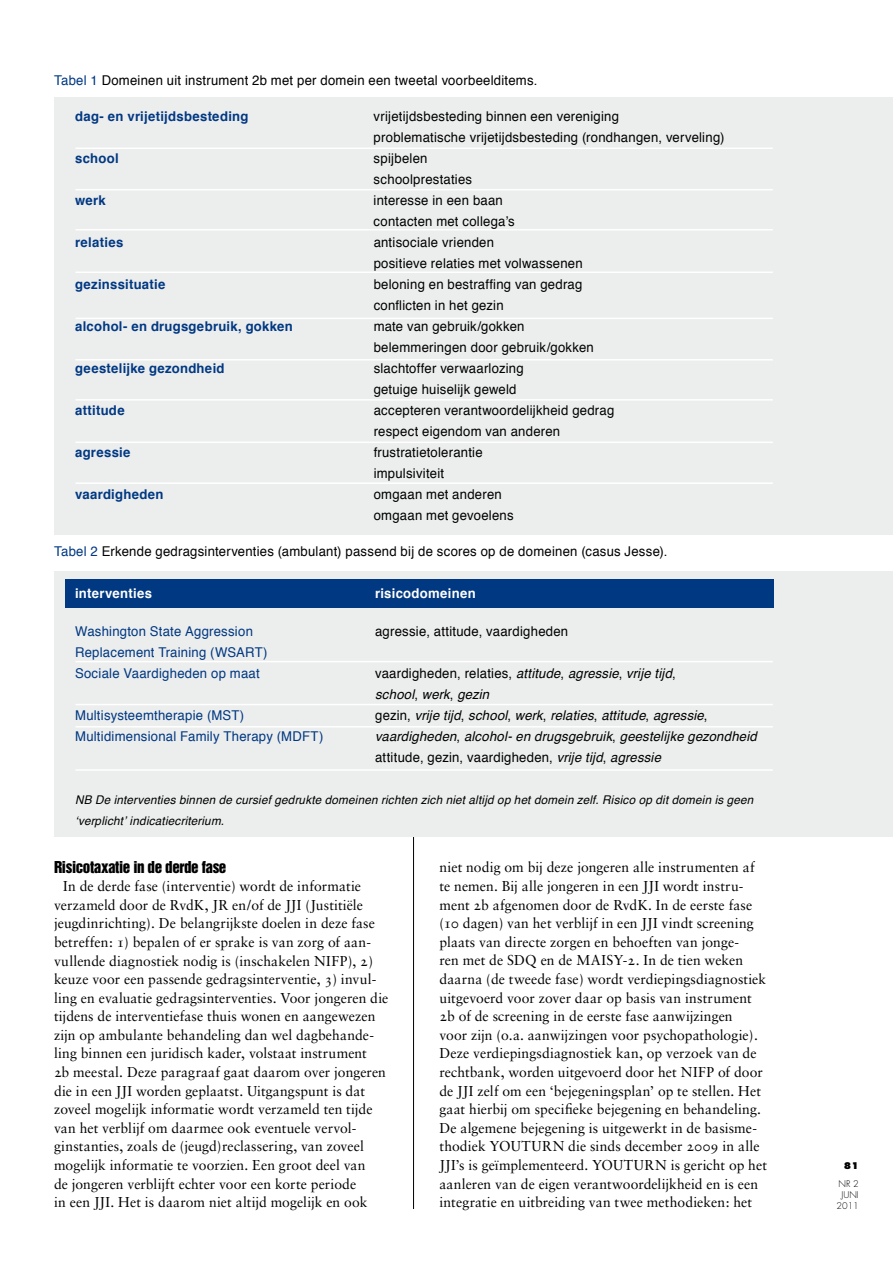
<style>
.page{position:relative;width:893px;height:1263px;background:#fff}
.page>*{position:absolute;margin:0;border:0;box-sizing:border-box;transform-origin:0 0}
.t1{font:15px "Helvetica Inserat LT";letter-spacing:-.025em;color:#000}
.t2{font:14.4px/18.6px "Sabon Roman Os F";letter-spacing:.005em;color:#000}
.t3{font:13.5px/21px "Helvetica";letter-spacing:.02em;color:#000}
.t4{font:italic 13.5px/21px "Helvetica";letter-spacing:.015em;color:#000}
.t5{font:13.5px/21px "Helvetica";letter-spacing:.02em;color:#003882}
.t6{font:700 13.5px "Helvetica";letter-spacing:.02em;color:#003882}
.t7{font:700 13.5px "Helvetica";letter-spacing:.02em;color:#fff}
.t8{font:italic 12px/21px "Helvetica";letter-spacing:.02em;color:#000}
.t9{font:300 9px/10.8px "Futura LT";color:#000;text-align:center}
.t10{font:800 9px "Futura LT";color:#000}
.s1{color:#003882}
.s2{font-style:normal}
</style>
<div class="page">
<hr style="left:413px;top:768px;width:1px;height:441px;background:#000">
<div style="left:54px;top:97px;width:839px;height:437px;background:#eceded"></div>
<div style="left:54px;top:571px;width:839px;height:266px;background:#eceded"></div>
<hr style="left:75px;top:661px;width:698px;height:1px;background:#fff">
<hr style="left:75px;top:704px;width:698px;height:1px;background:#fff">
<hr style="left:75px;top:726px;width:698px;height:1px;background:#fff">
<hr style="left:75px;top:769px;width:698px;height:2px;background:#fff">
<hr style="left:75px;top:148px;width:698px;height:1px;background:#fff">
<hr style="left:75px;top:189px;width:698px;height:1px;background:#fff">
<hr style="left:75px;top:229px;width:698px;height:1px;background:#fff">
<hr style="left:75px;top:271px;width:698px;height:2px;background:#fff">
<hr style="left:75px;top:318px;width:698px;height:1px;background:#fff">
<hr style="left:75px;top:359px;width:698px;height:1px;background:#fff">
<hr style="left:75px;top:399px;width:698px;height:2px;background:#fff">
<hr style="left:75px;top:442px;width:698px;height:1px;background:#fff">
<hr style="left:75px;top:482px;width:698px;height:2px;background:#fff">
<div style="left:66px;top:579px;width:708px;height:29px;background:#003882"></div>
<p class="t3" style="left:54px;top:70px;width:485px"><span class="s1">Tabel 1</span> Domeinen uit instrument 2b met per domein een tweetal voorbeelditems.</p>
<p class="t6" style="left:75px;top:105px;width:175px">dag- en vrijetijdsbesteding</p>
<p class="t3" style="left:374px;top:106px;width:352px">vrijetijdsbesteding binnen een vereniging<br>problematische vrijetijdsbesteding (rondhangen, verveling)</p>
<p class="t6" style="left:75px;top:147px;width:45px">school</p>
<p class="t3" style="left:374px;top:148px;width:100px">spijbelen schoolprestaties</p>
<p class="t6" style="left:75px;top:189px;width:32px">werk</p>
<p class="t3" style="left:374px;top:190px;width:143px">interesse in een baan contacten met collega’s</p>
<p class="t6" style="left:75px;top:231px;width:50px">relaties</p>
<p class="t3" style="left:374px;top:232px;width:211px">antisociale vrienden<br>positieve relaties met volwassenen</p>
<p class="t6" style="left:75px;top:273px;width:92px">gezinssituatie</p>
<p class="t3" style="left:374px;top:274px;width:210px">beloning en bestraffing van gedrag conflicten in het gezin</p>
<p class="t6" style="left:75px;top:315px;width:219px">alcohol- en drugsgebruik, gokken</p>
<p class="t3" style="left:374px;top:316px;width:222px">mate van gebruik/gokken belemmeringen door gebruik/gokken</p>
<p class="t6" style="left:75px;top:357px;width:151px">geestelijke gezondheid</p>
<p class="t3" style="left:374px;top:358px;width:152px">slachtoffer verwaarlozing getuige huiselijk geweld</p>
<p class="t6" style="left:75px;top:399px;width:51px">attitude</p>
<p class="t3" style="left:374px;top:400px;width:242px">accepteren verantwoordelijkheid gedrag respect eigendom van anderen</p>
<p class="t6" style="left:75px;top:441px;width:57px">agressie</p>
<p class="t3" style="left:374px;top:442px;width:111px">frustratietolerantie impulsiviteit</p>
<p class="t6" style="left:75px;top:483px;width:90px">vaardigheden</p>
<p class="t3" style="left:374px;top:484px;width:141px">omgaan met anderen omgaan met gevoelens</p>
<p class="t3" style="left:54px;top:541px;width:615px"><span class="s1">Tabel 2</span> Erkende gedragsinterventies (ambulant) passend bij de scores op de domeinen (casus Jesse).</p>
<p class="t7" style="left:75px;top:582px;width:78px">interventies</p>
<p class="t7" style="left:375px;top:582px;width:102px">risicodomeinen</p>
<p class="t5" style="left:75px;top:621px;width:179px">Washington State Aggression</p>
<p class="t3" style="left:375px;top:621px;width:195px">agressie, attitude, vaardigheden</p>
<p class="t5" style="left:75px;top:642px;width:194px">Replacement Training (WSART)<br>Sociale Vaardigheden op maat</p>
<p class="t4" style="left:375px;top:663px;width:302px"><span class="s2">vaardigheden, relaties,</span> attitude<span class="s2">,</span> agressie<span class="s2">,</span> vrije tijd<span class="s2">, </span>school<span class="s2">,</span> werk<span class="s2">,</span> gezin</p>
<p class="t5" style="left:75px;top:705px;width:171px">Multisysteemtherapie (MST)</p>
<p class="t4" style="left:375px;top:705px;width:334px"><span class="s2">gezin,</span> vrije tijd<span class="s2">,</span> school<span class="s2">,</span> werk<span class="s2">,</span> relaties<span class="s2">,</span> attitude<span class="s2">,</span> agressie<span class="s2">,</span></p>
<p class="t5" style="left:75px;top:726px;width:250px">Multidimensional Family Therapy (MDFT)</p>
<p class="t4" style="left:375px;top:726px;width:383px">vaardigheden<span class="s2">,</span> alcohol- en drugsgebruik<span class="s2">,</span> geestelijke gezondheid <span class="s2">attitude, gezin, vaardigheden,</span> vrije tijd<span class="s2">,</span> agressie</p>
<p class="t8" style="left:75px;top:789px;width:680px">NB De interventies binnen de cursief gedrukte domeinen richten zich niet altijd op het domein zelf. Risico op dit domein is geen ‘verplicht’ indicatiecriterium.</p>
<p class="t1" style="left:54px;top:858px;width:174px">Risicotaxatie in de derde fase</p>
<p class="t2" style="left:54px;top:877px;width:336px;text-indent:9px">In de derde fase (interventie) wordt de informatie verzameld door de RvdK, JR en/of de JJI (Justitiële jeugdinrichting). De belangrijkste doelen in deze fase betreffen: 1) bepalen of er sprake is van zorg of aan&shy;vullende diagnostiek nodig is (inschakelen NIFP), 2) keuze voor een passende gedragsinterventie, 3) invul&shy;ling en evaluatie gedragsinterventies. Voor jongeren die tijdens de interventiefase thuis wonen en aangewezen zijn op ambulante behandeling dan wel dagbehande&shy;ling binnen een juridisch kader, volstaat instrument<br>2b meestal. Deze paragraaf gaat daarom over jongeren die in een JJI worden geplaatst. Uitgangspunt is dat zoveel mogelijk informatie wordt verzameld ten tijde van het verblijf om daarmee ook eventuele vervol&shy;ginstanties, zoals de (jeugd)reclassering, van zoveel mogelijk informatie te voorzien. Een groot deel van<br>de jongeren verblijft echter voor een korte periode<br>in een JJI. Het is daarom niet altijd mogelijk en ook</p>
<p class="t2" style="left:439px;top:858px;width:329px">niet nodig om bij deze jongeren alle instrumenten af te nemen. Bij alle jongeren in een JJI wordt instru&shy;ment 2b afgenomen door de RvdK. In de eerste fase (10 dagen) van het verblijf in een JJI vindt screening plaats van directe zorgen en behoeften van jonge-<br>ren met de SDQ en de MAISY-2. In de tien weken daarna (de tweede fase) wordt verdiepingsdiagnostiek uitgevoerd voor zover daar op basis van instrument 2b of de screening in de eerste fase aanwijzingen<br>voor zijn (o.a. aanwijzingen voor psychopathologie).<br>Deze verdiepingsdiagnostiek kan, op verzoek van de rechtbank, worden uitgevoerd door het NIFP of door de JJI zelf om een ‘bejegeningsplan’ op te stellen. Het gaat hierbij om specifieke bejegening en behandeling.<br>De algemene bejegening is uitgewerkt in de basisme&shy;thodiek YOUTURN die sinds december 2009 in alle JJI’s is geïmplementeerd. YOUTURN is gericht op het aanleren van de eigen verantwoordelijkheid en is een integratie en uitbreiding van twee methodieken: het</p>
<p class="t10" style="left:844px;top:1160px;width:16px">81</p>
<p class="t9" style="left:836px;top:1179px;width:24px">NR 2<br>JUNI<br>2011</p>
</div>
